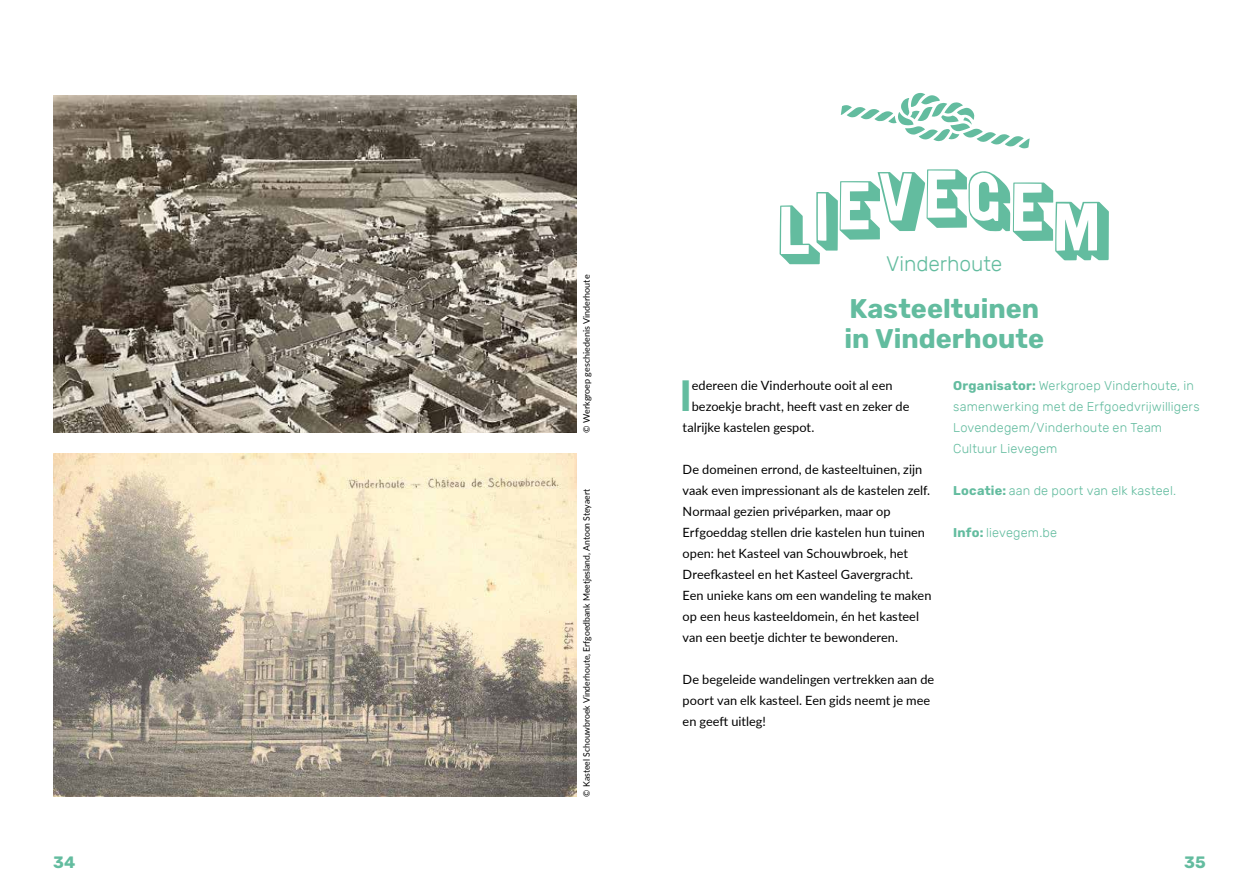
<style>
.page{position:relative;width:1259px;height:893px;background:#fff}
.page>*{position:absolute;margin:0;border:0;box-sizing:border-box;transform-origin:0 0}
.t1{font:800 41.7px "Lato";color:#63bc9f}
.t2{font:700 27px/30px "Rubik";color:#63bc9f}
.t3{font:300 21px "Rubik";letter-spacing:-.005em;color:#63bc9f}
.t4{font:700 16.5px "Rubik";color:#63bc9f}
.t5{font:12.75px/21px "Lato";letter-spacing:.005em;color:#000}
.t6{font:300 12.75px/21px "Rubik";letter-spacing:.01em;color:#63bc9f}
.t7{font:9px "Lato";color:#000;scale:.96 1}
.t8{font:9px "Lato";color:#000}
.s1{font-weight:700}
</style>
<div class="page">
<svg style="left:779px;top:169px;width:330px;height:95px"></svg>
<img style="left:53px;top:96px;width:523px;height:337px">
<svg style="left:841px;top:93px;width:188px;height:55px"></svg>
<img style="left:53px;top:454px;width:523px;height:342px">
<p class="t8" style="left:580px;top:433px;width:159px;rotate:-90deg">© Werkgroep geschiedenis Vinderhoute</p>
<p class="t7" style="left:580px;top:796px;width:322px;rotate:-90deg">© Kasteel Schouwbroek Vinderhoute, Erfgoedbank Meetjesland, Antoon Steyaert</p>
<h3 class="t3" style="left:886px;top:252px;width:118px">Vinderhoute</h3>
<h2 class="t2" style="left:844px;top:295px;width:201px">Kasteeltuinen in Vinderhoute</h2>
<h1 class="t1" style="left:679px;top:365px;width:14px">I</h1>
<p class="t5" style="left:691px;top:374px;width:202px">edereen die Vinderhoute ooit al een</p>
<p class="t5" style="left:691px;top:395px;width:219px">bezoekje bracht, heeft vast en zeker de</p>
<p class="t5" style="left:682px;top:416px;width:133px">talrijke kastelen gespot.</p>
<p class="t5" style="left:682px;top:458px;width:250px">De domeinen errond, de kasteeltuinen, zijn vaak even impressionant als de kastelen zelf.<br>Normaal gezien privéparken, maar op Erfgoeddag stellen drie kastelen hun tuinen open: het Kasteel van Schouwbroek, het Dreefkasteel en het Kasteel Gavergracht.<br>Een unieke kans om een wandeling te maken op een heus kasteeldomein, én het kasteel van een beetje dichter te bewonderen.</p>
<p class="t5" style="left:682px;top:668px;width:253px">De begeleide wandelingen vertrekken aan de poort van elk kasteel. Een gids neemt je mee en geeft uitleg!</p>
<p class="t6" style="left:953px;top:375px;width:248px"><span class="s1">Organisator:</span> Werkgroep Vinderhoute, in samenwerking met de Erfgoedvrijwilligers Lovendegem/Vinderhoute en Team Cultuur Lievegem</p>
<p class="t6" style="left:953px;top:480px;width:224px"><span class="s1">Locatie:</span> aan de poort van elk kasteel.</p>
<p class="t6" style="left:953px;top:522px;width:105px"><span class="s1">Info:</span> lievegem.be</p>
<p class="t4" style="left:53px;top:853px;width:24px">34</p>
<p class="t4" style="left:1184px;top:853px;width:23px">35</p>
</div>
